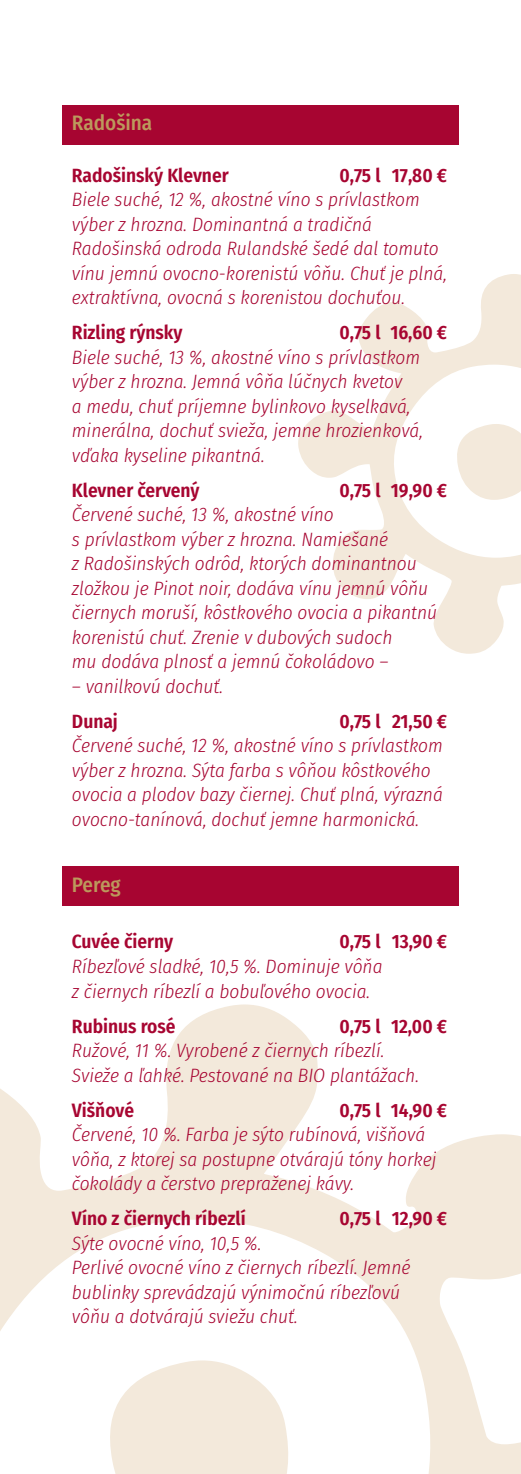
<style>
.page{position:relative;width:521px;height:1474px;background:#fff}
.page>*{position:absolute;margin:0;border:0;box-sizing:border-box;transform-origin:0 0}
.t1{font:500 21px "Fira Sans Condensed";color:#bc995c}
.t2{font:italic 300 19.25px/24.5px "Fira Sans Condensed";color:#a70531}
.t3{font:600 19.25px "Fira Sans Condensed";color:#a70531}
</style>
<div class="page">
<svg style="left:0;top:1004px;width:521px;height:469px"></svg>
<svg style="left:298px;top:274px;width:223px;height:379px"></svg>
<div style="left:62px;top:105px;width:397px;height:40px;background:#a70531"></div>
<div style="left:62px;top:866px;width:397px;height:40px;background:#a70531"></div>
<p class="t1" style="left:72px;top:106px;width:82px">Radošina</p>
<p class="t3" style="left:72px;top:159px;width:158px">Radošinský Klevner</p>
<p class="t3" style="left:339px;top:159px;width:109px">0,75 l 17,80 €</p>
<p class="t2" style="left:72px;top:187px;width:377px">Biele suché, 12 %, akostné víno s prívlastkom výber z hrozna. Dominantná a tradičná Radošinská odroda Rulandské šedé dal tomuto vínu jemnú ovocno-korenistú vôňu. Chuť je plná, extraktívna, ovocná s korenistou dochuťou.</p>
<p class="t3" style="left:72px;top:317px;width:112px">Rizling rýnsky</p>
<p class="t3" style="left:339px;top:317px;width:109px">0,75 l 16,60 €</p>
<p class="t2" style="left:72px;top:344px;width:353px">Biele suché, 13 %, akostné víno s prívlastkom výber z hrozna. Jemná vôňa lúčnych kvetov<br>a medu, chuť príjemne bylinkovo kyselkavá, minerálna, dochuť svieža, jemne hrozienková, vďaka kyseline pikantná.</p>
<p class="t3" style="left:72px;top:474px;width:129px">Klevner červený</p>
<p class="t3" style="left:339px;top:474px;width:109px">0,75 l 19,90 €</p>
<p class="t2" style="left:72px;top:502px;width:367px">Červené suché, 13 %, akostné víno<br>s prívlastkom výber z hrozna. Namiešané<br>z Radošinských odrôd, ktorých dominantnou zložkou je Pinot noir, dodáva vínu jemnú vôňu čiernych moruší, kôstkového ovocia a pikantnú korenistú chuť. Zrenie v dubových sudoch<br>mu dodáva plnosť a jemnú čokoládovo –</p>
<p class="t2" style="left:72px;top:674px;width:153px">– vanilkovú dochuť.</p>
<p class="t3" style="left:72px;top:705px;width:47px">Dunaj</p>
<p class="t3" style="left:339px;top:705px;width:109px">0,75 l 21,50 €</p>
<p class="t2" style="left:72px;top:733px;width:372px">Červené suché, 12 %, akostné víno s prívlastkom výber z hrozna. Sýta farba s vôňou kôstkového ovocia a plodov bazy čiernej. Chuť plná, výrazná ovocno-tanínová, dochuť jemne harmonická.</p>
<p class="t1" style="left:72px;top:867px;width:50px">Pereg</p>
<p class="t3" style="left:72px;top:926px;width:103px">Cuvée čierny</p>
<p class="t3" style="left:339px;top:926px;width:109px">0,75 l 13,90 €</p>
<p class="t2" style="left:72px;top:954px;width:312px">Ríbezľové sladké, 10,5 %. Dominuje vôňa z čiernych ríbezlí a bobuľového ovocia.</p>
<p class="t3" style="left:72px;top:1010px;width:105px">Rubinus rosé</p>
<p class="t3" style="left:339px;top:1010px;width:109px">0,75 l 12,00 €</p>
<p class="t2" style="left:72px;top:1038px;width:349px">Ružové, 11 %. Vyrobené z čiernych ríbezlí.<br>Svieže a ľahké. Pestované na BIO plantážach.</p>
<p class="t3" style="left:72px;top:1094px;width:64px">Višňové</p>
<p class="t3" style="left:339px;top:1094px;width:109px">0,75 l 14,90 €</p>
<p class="t2" style="left:72px;top:1122px;width:366px">Červené, 10 %. Farba je sýto rubínová, višňová vôňa, z ktorej sa postupne otvárajú tóny horkej čokolády a čerstvo prepraženej kávy.</p>
<p class="t3" style="left:72px;top:1202px;width:175px">Víno z čiernych ríbezlí</p>
<p class="t3" style="left:339px;top:1202px;width:109px">0,75 l 12,90 €</p>
<p class="t2" style="left:72px;top:1230px;width:340px">Sýte ovocné víno, 10,5 %.<br>Perlivé ovocné víno z čiernych ríbezlí. Jemné bublinky sprevádzajú výnimočnú ríbezľovú vôňu a dotvárajú sviežu chuť.</p>
</div>
